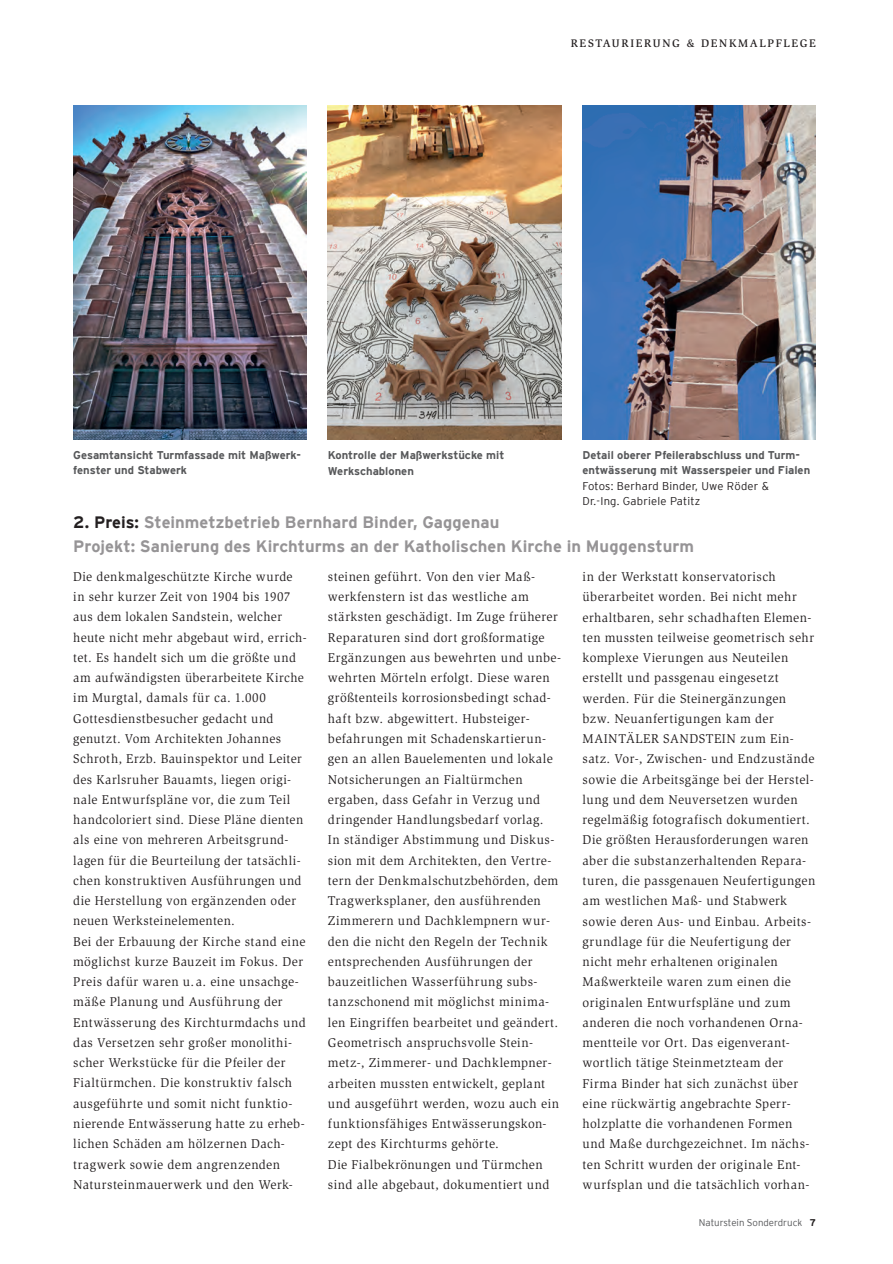
<style>
.page{position:relative;width:893px;height:1264px;background:#fff}
.page>*{position:absolute;margin:0;border:0;box-sizing:border-box;transform-origin:0 0}
._04_Interview_Frage{font:700 16.5px/24px "Interstate";color:#969496}
._04_Lauf{font:13.05px/20.2px "Slimbach Std";letter-spacing:.035em;color:#231f20}
._04_Lauf-2{font:13.05px/20.2px "Slimbach Std";letter-spacing:.035em;color:#231f20;scale:.96 1}
._07_BU{font:700 11.25px/15.5px "Interstate";color:#57585a}
._07_BU-2{font:300 11.25px/15.5px "Interstate";letter-spacing:.02em;color:#231f20}
.t1{font:500 11.25px "Slimbach Std";letter-spacing:.15em;color:#231f20}
.t2{font:300 9.75px "Interstate";color:#57585a}
.s1{color:#231f20}
.s2{font-weight:700;color:#231f20}
</style>
<div class="page">
<img style="left:73px;top:106px;width:233px;height:333px">
<img style="left:582px;top:106px;width:233px;height:333px">
<img style="left:328px;top:106px;width:233px;height:333px">
<p class="t1" style="left:570px;top:37px;width:247px">RESTAURIERUNG &amp; DENKMALPFLEGE</p>
<p class="_07_BU" style="left:328px;top:447px;width:178px">Kontrolle der Maßwerkstücke mit<br>Werkschablonen</p>
<p class="_07_BU" style="left:73px;top:447px;width:229px">Gesamtansicht Turmfassade mit Maßwerk&shy;fenster und Stabwerk</p>
<p class="_07_BU" style="left:582px;top:447px;width:229px">Detail oberer Pfeilerabschluss und Turm&shy;entwässerung mit Wasserspeier und Fialen</p>
<p class="_07_BU-2" style="left:582px;top:478px;width:188px">Fotos: Berhard Binder, Uwe Röder &amp;<br>Dr.-Ing. Gabriele Patitz</p>
<p class="_04_Interview_Frage" style="left:73px;top:510px;width:622px"><span class="s1">2. Preis:</span> Steinmetzbetrieb Bernhard Binder, Gaggenau<br>Projekt: Sanierung des Kirchturms an der Katholischen Kirche in Muggensturm</p>
<p class="_04_Lauf-2" style="left:73px;top:566px;width:244px">Die denkmalgeschützte Kirche wurde in sehr kurzer Zeit von 1904 bis 1907 aus dem lokalen Sandstein, welcher heute nicht mehr abgebaut wird, errich&shy;tet. Es handelt sich um die größte und am aufwändigsten überarbeitete Kirche im Murgtal, damals für ca. 1.000<br>Gottesdienstbesucher gedacht und genutzt. Vom Architekten Johannes Schroth, Erzb. Bauinspektor und Leiter des Karlsruher Bauamts, liegen origi&shy;nale Entwurfspläne vor, die zum Teil handcoloriert sind. Diese Pläne dienten als eine von mehreren Arbeitsgrund&shy;lagen für die Beurteilung der tatsächli&shy;chen konstruktiven Ausführungen und die Herstellung von ergänzenden oder neuen Werksteinelementen.</p>
<p class="_04_Lauf" style="left:73px;top:931px;width:234px">Bei der Erbauung der Kirche stand eine möglichst kurze Bauzeit im Fokus. Der Preis dafür waren u.a. eine unsachge&shy;mäße Planung und Ausführung der Entwässerung des Kirchturmdachs und das Versetzen sehr großer monolithi&shy;scher Werkstücke für die Pfeiler der Fialtürmchen. Die konstruktiv falsch ausgeführte und somit nicht funktio&shy;nierende Entwässerung hatte zu erheb&shy;lichen Schäden am hölzernen Dach&shy;tragwerk sowie dem angrenzenden Natursteinmauerwerk und den Werk-</p>
<p class="_04_Lauf" style="left:328px;top:566px;width:235px">steinen geführt. Von den vier Maß&shy;werkfenstern ist das westliche am stärksten geschädigt. Im Zuge früherer Reparaturen sind dort großformatige Ergänzungen aus bewehrten und unbe&shy;wehrten Mörteln erfolgt. Diese waren größtenteils korrosionsbedingt schad&shy;haft bzw. abgewittert. Hubsteiger-</p>
<p class="_04_Lauf" style="left:328px;top:728px;width:226px">befahrungen mit Schadenskartierun&shy;gen an allen Bauelementen und lokale Notsicherungen an Fialtürmchen ergaben, dass Gefahr in Verzug und dringender Handlungsbedarf vorlag.</p>
<p class="_04_Lauf" style="left:328px;top:829px;width:232px">In ständiger Abstimmung und Diskus&shy;sion mit dem Architekten, den Vertre&shy;tern der Denkmalschutzbehörden, dem Tragwerksplaner, den ausführenden Zimmerern und Dachklempnern wur&shy;den die nicht den Regeln der Technik entsprechenden Ausführungen der bauzeitlichen Wasserführung subs&shy;tanzschonend mit möglichst minima&shy;len Eingriffen bearbeitet und geändert.<br>Geometrisch anspruchsvolle Stein&shy;metz-, Zimmerer- und Dachklempner&shy;arbeiten mussten entwickelt, geplant und ausgeführt werden, wozu auch ein funktionsfähiges Entwässerungskon&shy;zept des Kirchturms gehörte.</p>
<p class="_04_Lauf" style="left:328px;top:1153px;width:223px">Die Fialbekrönungen und Türmchen sind alle abgebaut, dokumentiert und</p>
<p class="_04_Lauf" style="left:582px;top:566px;width:234px">in der Werkstatt konservatorisch überarbeitet worden. Bei nicht mehr erhaltbaren, sehr schadhaften Elemen&shy;ten mussten teilweise geometrisch sehr komplexe Vierungen aus Neuteilen erstellt und passgenau eingesetzt werden. Für die Steinergänzungen bzw. Neuanfertigungen kam der MAINTÄLER SANDSTEIN zum Ein&shy;satz. Vor-, Zwischen- und Endzustände sowie die Arbeitsgänge bei der Herstel&shy;lung und dem Neuversetzen wurden regelmäßig fotografisch dokumentiert.<br>Die größten Herausforderungen waren aber die substanzerhaltenden Repara&shy;turen, die passgenauen Neufertigungen am westlichen Maß- und Stabwerk sowie deren Aus- und Einbau. Arbeits&shy;grundlage für die Neufertigung der nicht mehr erhaltenen originalen Maßwerkteile waren zum einen die originalen Entwurfspläne und zum anderen die noch vorhandenen Orna&shy;mentteile vor Ort. Das eigenverant&shy;wortlich tätige Steinmetzteam der Firma Binder hat sich zunächst über eine rückwärtig angebrachte Sperr&shy;holzplatte die vorhandenen Formen und Maße durchgezeichnet. Im nächs&shy;ten Schritt wurden der originale Ent&shy;wurfsplan und die tatsächlich vorhan-</p>
<p class="t2" style="left:698px;top:1216px;width:118px">Naturstein Sonderdruck <span class="s2">7</span></p>
</div>
